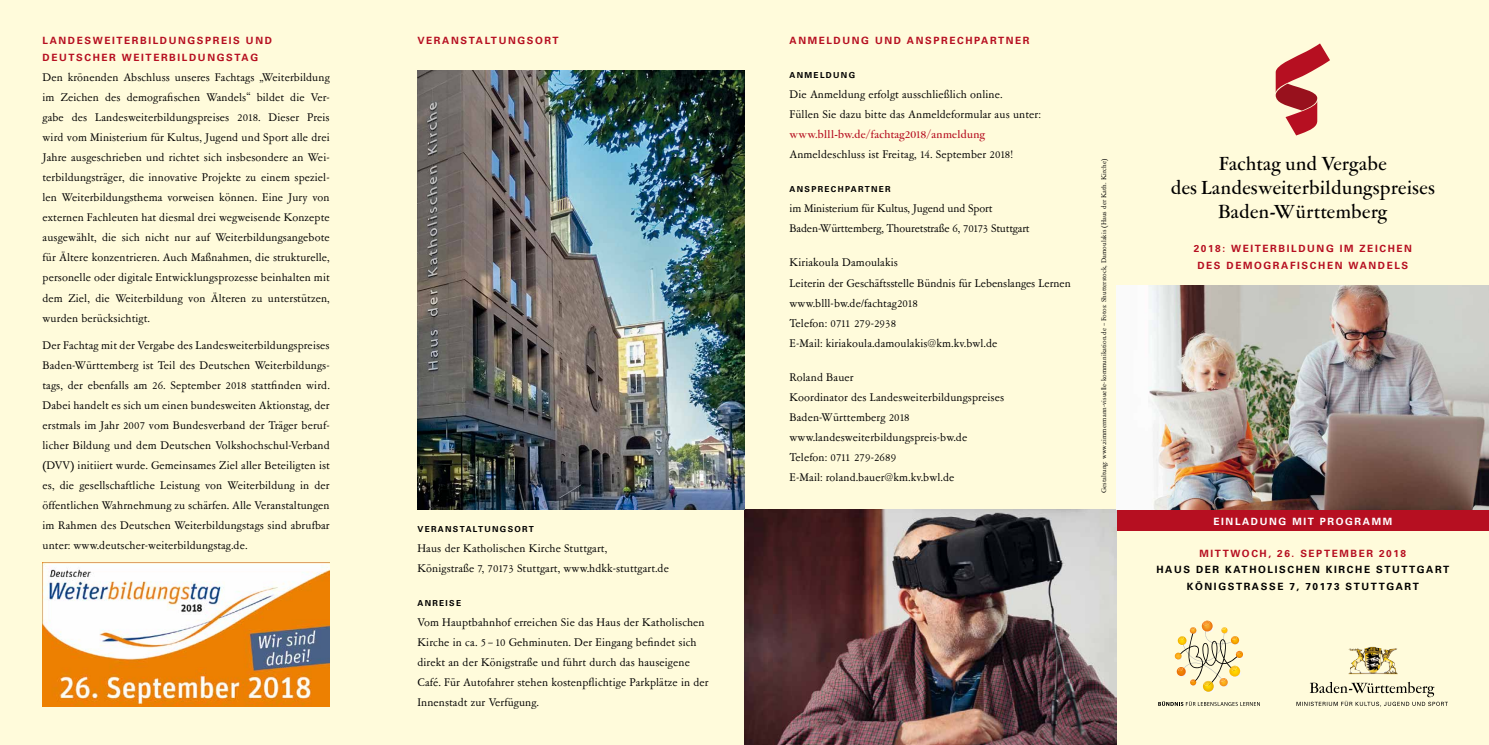
<style>
.page{position:relative;width:1489px;height:745px;background:#fff}
.page>*{position:absolute;margin:0;border:0;box-sizing:border-box;transform-origin:0 0}
.t1{font:500 21.25px/23.8px "Garamont Amst SH";letter-spacing:.03em;color:#000;text-align:center}
.t2{font:12.5px/20px "Garamont Amst SB";letter-spacing:.01em;color:#000}
.t3{font:12.5px/20px "Garamont Amst SB";letter-spacing:-.01em;color:#000}
.t4{font:500 12.5px "Garamont Amst SH";letter-spacing:.03em;color:#b60f21}
.t5{font:700 10px/17.5px "Univers";letter-spacing:.16em;color:#b60f21}
.t6{font:700 10px/16.2px "Univers";letter-spacing:.16em;color:#000}
.t7{font:700 10px "Univers";letter-spacing:.16em;color:#fff}
.t8{font:700 8.25px "Univers";letter-spacing:.16em;color:#000}
.t9{font:7.5px "Garamont Amst SB";letter-spacing:.01em;color:#000}
</style>
<div class="page">
<div style="left:0;top:0;width:1488px;height:744px;background:#fffbdb"></div>
<img style="left:43px;top:562px;width:287px;height:144px">
<img style="left:1348px;top:647px;width:22px;height:24px">
<svg style="left:1296px;top:681px;width:151px;height:25px"></svg>
<svg style="left:1275px;top:43px;width:54px;height:92px"></svg>
<div style="left:1116px;top:508px;width:372px;height:22px;background:#b60f21"></div>
<img style="left:744px;top:508px;width:372px;height:236px">
<svg style="left:1158px;top:701px;width:101px;height:4px"></svg>
<svg style="left:1174px;top:620px;width:69px;height:72px"></svg>
<img style="left:417px;top:71px;width:327px;height:437px">
<img style="left:1116px;top:285px;width:372px;height:223px">
<p class="t5" style="left:43px;top:31px;width:9px">LAND</p>
<p class="t5" style="left:77px;top:31px;width:64px">ESWEIT ERBILDUNG</p>
<p class="t5" style="left:43px;top:31px;width:231px;text-indent:154px">SPREIS UND<br>DE UTSCHER WE ITERBILDUNGSTAG</p>
<p class="t2" style="left:43px;top:68px;width:289px;text-align:justify">Den krönenden Abschluss unseres Fachtags „Weiterbildung im Zeichen des demografischen Wandels“ bildet die Ver&shy;gabe des Landesweiterbildungspreises 2018. Dieser Preis wird vom Ministerium für Kultus, Jugend und Sport alle drei Jahre ausgeschrieben und richtet sich insbesondere an Wei&shy;terbildungsträger, die innovative Projekte zu einem speziel&shy;len Weiterbildungsthema vorweisen können. Eine Jury von externen Fachleuten hat diesmal drei wegweisende Konzepte ausgewählt, die sich nicht nur auf Weiterbildungsangebote für Ältere konzentrieren. Auch Maßnahmen, die strukturelle, personelle oder digitale Entwicklungsprozesse beinhalten mit dem Ziel, die Weiterbildung von Älteren zu unterstützen, wurden berücksichtigt.</p>
<p class="t2" style="left:43px;top:335px;width:289px;text-align:justify">Der Fachtag mit der Vergabe des Landesweiterbildungspreises Baden-Württemberg ist Teil des Deutschen Weiterbildungs&shy;tags, der ebenfalls am 26. September 2018 stattfinden wird.<br>Dabei handelt es sich um einen bundesweiten Aktionstag, der erstmals im Jahr 2007 vom Bundesverband der Träger beruf&shy;licher Bildung und dem Deutschen Volkshochschul-Verband (DVV) initiiert wurde. Gemeinsames Ziel aller Beteiligten ist es, die gesellschaftliche Leistung von Weiterbildung in der öffentlichen Wahrnehmung zu schärfen. Alle Veranstaltungen im Rahmen des Deutschen Weiterbildungstags sind abrufbar unter: www.deutscher-weiterbildungstag.de.</p>
<p class="t5" style="left:417px;top:31px;width:143px">VERANSTALTUNGSORT</p>
<p class="t8" style="left:417px;top:523px;width:118px">VERANSTALTUNGSORT</p>
<p class="t2" style="left:417px;top:538px;width:253px">Haus der Katholischen Kirche Stuttgart,<br>Königstraße 7, 70173 Stuttgart, www.hdkk-stuttgart.de</p>
<p class="t8" style="left:417px;top:598px;width:39px">ANRE ISE</p>
<p class="t2" style="left:417px;top:612px;width:293px">Vom Hauptbahnhof erreichen Sie das Haus der Katholischen Kirche in ca. 5 – 10 Gehminuten. Der Eingang befindet sich direkt an der Königstraße und führt durch das hauseigene Café. Für Autofahrer stehen kostenpflichtige Parkplätze in der Innenstadt zur Verfügung.</p>
<p class="t5" style="left:789px;top:31px;width:10px">ANM</p>
<p class="t5" style="left:818px;top:31px;width:17px">ELDUNG</p>
<p class="t5" style="left:875px;top:31px;width:10px">UND</p>
<p class="t5" style="left:907px;top:31px;width:10px">ANS</p>
<p class="t5" style="left:933px;top:31px;width:98px">PRECHPARTNER</p>
<p class="t8" style="left:789px;top:70px;width:9px">ANM</p>
<p class="t8" style="left:813px;top:70px;width:14px">ELDUN</p>
<p class="t8" style="left:848px;top:70px;width:8px">G</p>
<p class="t2" style="left:789px;top:85px;width:253px">Die Anmeldung erfolgt ausschließlich online.<br>Füllen Sie dazu bitte das Anmeldeformular aus unter:</p>
<p class="t4" style="left:789px;top:128px;width:197px">www.blll-bw.de/fachtag2018/anmeldung</p>
<p class="t2" style="left:789px;top:145px;width:225px">Anmeldeschluss ist Freitag, 14. September 2018!</p>
<p class="t8" style="left:789px;top:184px;width:103px">ANSPRECHPARTNER</p>
<p class="t3" style="left:789px;top:199px;width:241px">im Ministerium für Kultus, Jugend und Sport<br>Baden-Württemberg, Thouretstraße 6, 70173 Stuttgart</p>
<p class="t2" style="left:789px;top:253px;width:283px">Kiriakoula Damoulakis<br>Leiterin der Geschäftsstelle Bündnis für Lebenslanges Lernen www.blll-bw.de/fachtag2018<br>Telefon: 0711 279-2938<br>E-Mail: kiriakoula.damoulakis@km.kv.bwl.de</p>
<p class="t2" style="left:789px;top:367px;width:216px">Roland Bauer<br>Koordinator des Landesweiterbildungspreises<br>Baden-Württemberg 2018 www.landesweiterbildungspreis-bw.de<br>Telefon: 0711 279-2689<br>E-Mail: roland.bauer@km.kv.bwl.de</p>
<p class="t9" style="left:1100px;top:493px;width:335px;rotate:-90deg">Gestaltung: www.zimmermann-visuelle-kommunikation.de – Fotos: Shutterstock, Damoulakis (Haus der Kath. Kirche)</p>
<h1 class="t1" style="left:1170px;top:153px;width:265px">Fachtag und Vergabe<br>des Landesweiterbildungspreises<br>Baden-Württemberg</h1>
<p class="t7" style="left:1213px;top:515px;width:180px">EINLADUNG MIT PROGRAMM</p>
<p class="t5" style="left:1199px;top:544px;width:208px">M ITTWOCH, 26. SE PTE MBER 2018</p>
<p class="t6" style="left:1186px;top:561px;width:207px;text-indent:-30px">H AUS DER KATHOLISCHE N KIRCHE STUTTGART<br>KÖNIGSTRA</p>
<p class="t5" style="left:1197px;top:241px;width:216px;line-height:16.2px;text-indent:-4px">2018: WE ITERBILDUNG IM ZE ICHE N<br>DES</p>
<p class="t5" style="left:1226px;top:256px;width:182px">DE MOGRAFISCHE N WANDE LS</p>
<p class="t6" style="left:1260px;top:577px;width:103px">SSE 7, 70173 STUTTGART</p>
</div>
